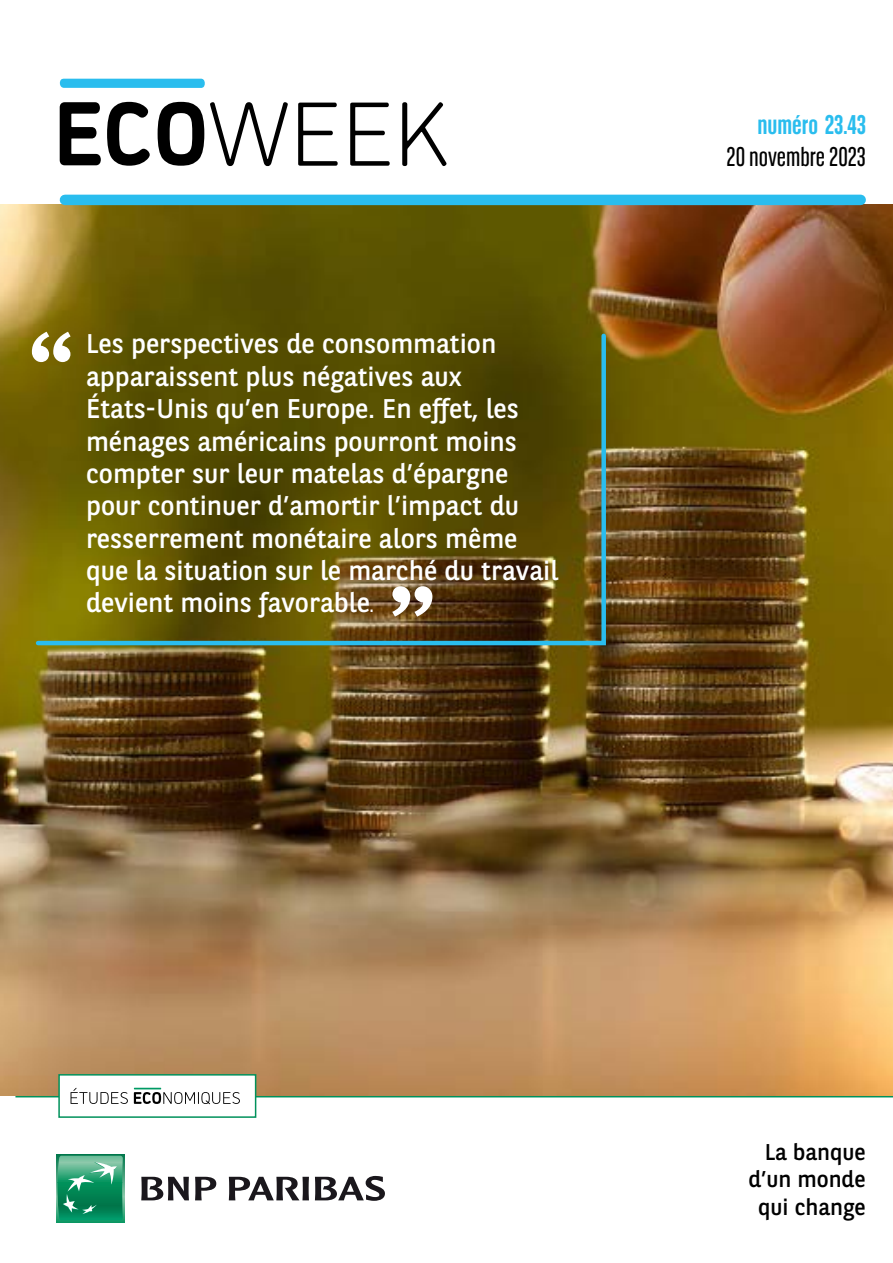
<style>
.page{position:relative;width:893px;height:1263px;background:#fff}
.page>*{position:absolute;margin:0;border:0;box-sizing:border-box;transform-origin:0 0}
.t1{font:27px/32.2px "BNPP Sans";color:#fff}
.t2{font:27px "BNPP Sans Condensed";color:#000}
.t3{font:700 27px "BNPP Sans Condensed";color:#2abdee}
.t4{font:22.8px/27.3px "BNPP Sans";color:#000;text-align:right}
.s1{font-family:"BNPP Sans Condensed"}
</style>
<div class="page">
<img style="left:0;top:204px;width:893px;height:891px">
<hr style="left:15px;top:1096px;width:878px;height:1px;background:#00915b">
<div style="left:56px;top:1154px;width:68px;height:68px;background:#119263"></div>
<svg style="left:57px;top:1156px;width:66px;height:64px;background:#35a178"></svg>
<svg style="left:141px;top:1177px;width:48px;height:23px"></svg>
<svg style="left:195px;top:1177px;width:21px;height:23px"></svg>
<svg style="left:229px;top:1177px;width:80px;height:23px"></svg>
<svg style="left:315px;top:1176px;width:70px;height:25px"></svg>
<div style="left:58px;top:1074px;width:198px;height:44px;background:#fff;border:2px solid #00915b"></div>
<svg style="left:71px;top:1088px;width:57px;height:16px"></svg>
<svg style="left:134px;top:1088px;width:106px;height:16px"></svg>
<div style="left:65px;top:195px;width:796px;height:10px;background:#2abdee"></div>
<svg style="left:60px;top:102px;width:41px;height:63px"></svg>
<svg style="left:107px;top:102px;width:43px;height:64px"></svg>
<svg style="left:158px;top:102px;width:46px;height:64px"></svg>
<svg style="left:59px;top:79px;width:146px;height:9px"></svg>
<svg style="left:210px;top:102px;width:78px;height:64px"></svg>
<svg style="left:298px;top:103px;width:40px;height:63px"></svg>
<svg style="left:350px;top:103px;width:40px;height:63px"></svg>
<svg style="left:402px;top:102px;width:44px;height:64px"></svg>
<svg style="left:32px;top:332px;width:2px;height:30px"></svg>
<svg style="left:34px;top:331px;width:574px;height:316px;background:#5c530b"></svg>
<p class="t1" style="left:86px;top:327px;width:474px">Les perspectives de consommation apparaissent plus négatives aux États-Unis qu’en Europe. En effet, les ménages américains pourront moins compter sur leur matelas d’épargne pour continuer d’amortir l’impact du resserrement monétaire alors même que la situation sur le marché du travail devient moins favorable<span class="s1">.</span></p>
<p class="t3" style="left:757px;top:109px;width:110px">numéro 23.43</p>
<p class="t2" style="left:727px;top:140px;width:141px">20 novembre 2023</p>
<p class="t4" style="left:748px;top:1137px;width:119px">La banque d’un monde qui change</p>
</div>
